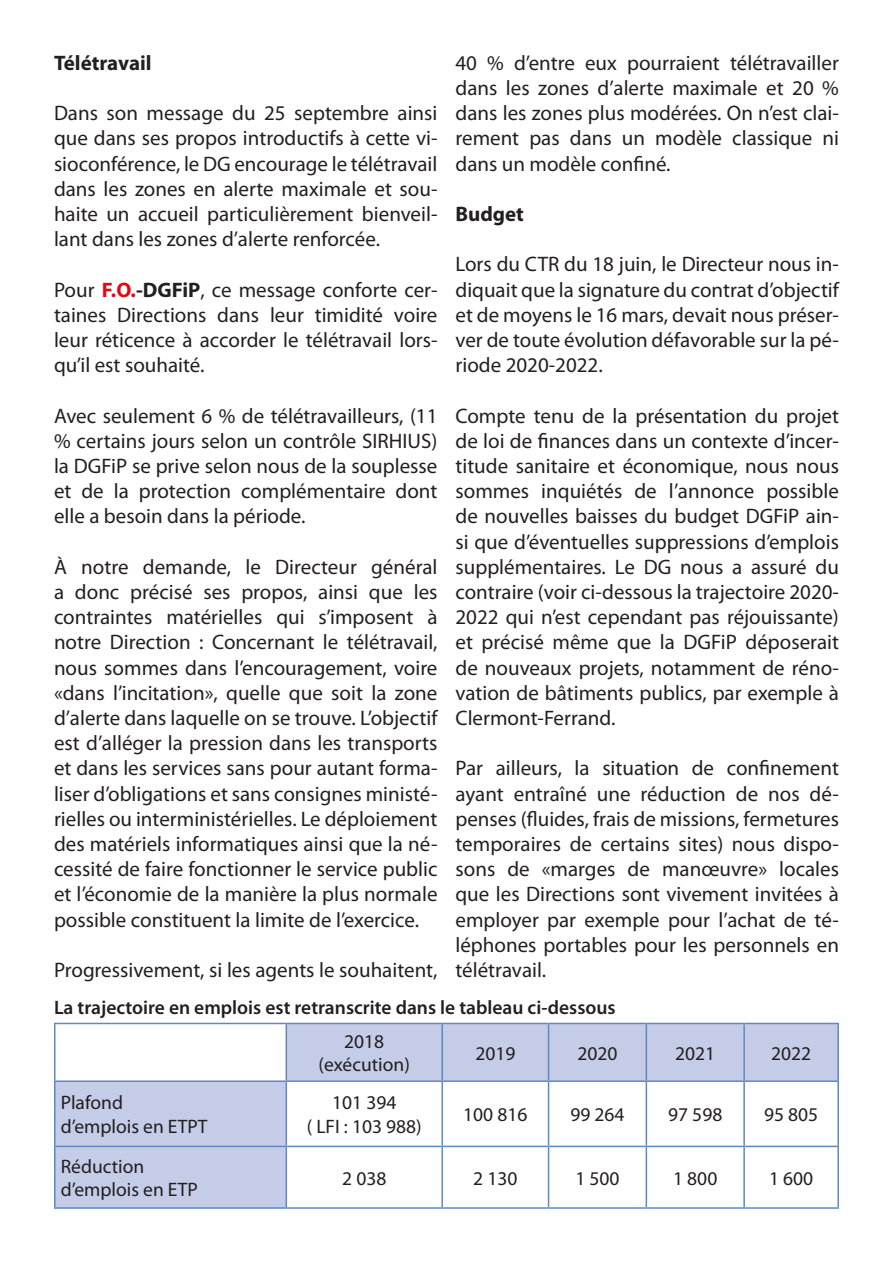
<style>
.page{position:relative;width:893px;height:1263px;background:#fff}
.page>*{position:absolute;margin:0;border:0;box-sizing:border-box;transform-origin:0 0}
.t1{font:21px/25.2px "Myriad Pro";color:#231f20;text-align:justify}
.t2{font:700 21px "Myriad Pro";color:#231f20}
.t3{font:19.5px "Myriad Pro";color:#231f20}
.t4{font:600 19.5px "Myriad Pro";color:#231f20}
.s1{font-weight:700;color:#e30713}
.s2{font-weight:700}
</style>
<div class="page">
<svg style="left:56px;top:1024px;width:781px;height:183px"></svg>
<hr style="left:54px;top:1023px;width:232px;height:1px;background:#5f87c4">
<hr style="left:54px;top:1024px;width:2px;height:56px;background:#5f87c4">
<hr style="left:286px;top:1023px;width:156px;height:1px;background:#5f87c4">
<hr style="left:286px;top:1024px;width:1px;height:56px;background:#5f87c4">
<hr style="left:442px;top:1023px;width:107px;height:1px;background:#5f87c4">
<hr style="left:441px;top:1024px;width:2px;height:56px;background:#5f87c4">
<hr style="left:549px;top:1023px;width:97px;height:1px;background:#5f87c4">
<hr style="left:548px;top:1024px;width:1px;height:56px;background:#5f87c4">
<hr style="left:646px;top:1023px;width:98px;height:1px;background:#5f87c4">
<hr style="left:646px;top:1024px;width:1px;height:56px;background:#5f87c4">
<hr style="left:744px;top:1023px;width:95px;height:1px;background:#5f87c4">
<hr style="left:743px;top:1024px;width:2px;height:56px;background:#5f87c4">
<hr style="left:837px;top:1024px;width:2px;height:56px;background:#5f87c4">
<hr style="left:54px;top:1080px;width:232px;height:2px;background:#5f87c4">
<hr style="left:54px;top:1082px;width:2px;height:64px;background:#5f87c4">
<hr style="left:286px;top:1080px;width:156px;height:2px;background:#5f87c4">
<hr style="left:286px;top:1082px;width:1px;height:64px;background:#5f87c4">
<hr style="left:442px;top:1080px;width:107px;height:2px;background:#5f87c4">
<hr style="left:441px;top:1082px;width:2px;height:64px;background:#5f87c4">
<hr style="left:549px;top:1080px;width:97px;height:2px;background:#5f87c4">
<hr style="left:548px;top:1082px;width:1px;height:64px;background:#5f87c4">
<hr style="left:646px;top:1080px;width:98px;height:2px;background:#5f87c4">
<hr style="left:646px;top:1082px;width:1px;height:64px;background:#5f87c4">
<hr style="left:744px;top:1080px;width:95px;height:2px;background:#5f87c4">
<hr style="left:743px;top:1082px;width:2px;height:64px;background:#5f87c4">
<hr style="left:837px;top:1082px;width:2px;height:64px;background:#5f87c4">
<hr style="left:54px;top:1146px;width:232px;height:1px;background:#5f87c4">
<hr style="left:54px;top:1147px;width:2px;height:60px;background:#5f87c4">
<hr style="left:286px;top:1146px;width:156px;height:1px;background:#5f87c4">
<hr style="left:286px;top:1147px;width:1px;height:60px;background:#5f87c4">
<hr style="left:442px;top:1146px;width:107px;height:1px;background:#5f87c4">
<hr style="left:441px;top:1147px;width:2px;height:60px;background:#5f87c4">
<hr style="left:549px;top:1146px;width:97px;height:1px;background:#5f87c4">
<hr style="left:548px;top:1147px;width:1px;height:60px;background:#5f87c4">
<hr style="left:646px;top:1146px;width:98px;height:1px;background:#5f87c4">
<hr style="left:646px;top:1147px;width:1px;height:60px;background:#5f87c4">
<hr style="left:744px;top:1146px;width:95px;height:1px;background:#5f87c4">
<hr style="left:743px;top:1147px;width:2px;height:60px;background:#5f87c4">
<hr style="left:837px;top:1147px;width:2px;height:60px;background:#5f87c4">
<hr style="left:54px;top:1207px;width:232px;height:2px;background:#5f87c4">
<hr style="left:286px;top:1207px;width:156px;height:2px;background:#5f87c4">
<hr style="left:442px;top:1207px;width:107px;height:2px;background:#5f87c4">
<hr style="left:549px;top:1207px;width:97px;height:2px;background:#5f87c4">
<hr style="left:646px;top:1207px;width:98px;height:2px;background:#5f87c4">
<hr style="left:744px;top:1207px;width:95px;height:2px;background:#5f87c4">
<p class="t2" style="left:54px;top:49px;width:99px">Télétravail</p>
<p class="t1" style="left:54px;top:100px;width:385px">Dans son message du 25 septembre ainsi que dans ses propos introductifs à cette vi&shy;sioconférence, le DG encourage le télétravail dans les zones en alerte maximale et sou&shy;haite un accueil particulièrement bienveil&shy;lant dans les zones d’alerte renforcée.</p>
<p class="t1" style="left:54px;top:277px;width:385px">Pour <span class="s1">F.O.</span><span class="s2">-DGFiP</span>, ce message conforte cer&shy;taines Directions dans leur timidité voire leur réticence à accorder le télétravail lors&shy;qu’il est souhaité.</p>
<p class="t1" style="left:54px;top:403px;width:385px">Avec seulement 6 % de télétravailleurs, (11 % certains jours selon un contrôle SIRHIUS) la DGFiP se prive selon nous de la souplesse et de la protection complémentaire dont elle a besoin dans la période.</p>
<p class="t1" style="left:54px;top:554px;width:385px">À notre demande, le Directeur général a donc précisé ses propos, ainsi que les contraintes matérielles qui s’imposent à notre Direction : Concernant le télétravail, nous sommes dans l’encouragement, voire «dans l’incitation», quelle que soit la zone d’alerte dans laquelle on se trouve. L’objectif est d’alléger la pression dans les transports et dans les services sans pour autant forma&shy;liser d’obligations et sans consignes ministé&shy;rielles ou interministérielles. Le déploiement des matériels informatiques ainsi que la né&shy;cessité de faire fonctionner le service public et l’économie de la manière la plus normale possible constituent la limite de l’exercice.</p>
<p class="t1" style="left:54px;top:957px;width:385px">Progressivement, si les agents le souhaitent,</p>
<p class="t1" style="left:455px;top:50px;width:385px">40 % d’entre eux pourraient télétravailler dans les zones d’alerte maximale et 20 % dans les zones plus modérées. On n’est clai&shy;rement pas dans un modèle classique ni dans un modèle confiné.</p>
<p class="t2" style="left:455px;top:200px;width:70px">Budget</p>
<p class="t1" style="left:455px;top:251px;width:385px">Lors du CTR du 18 juin, le Directeur nous in&shy;diquait que la signature du contrat d’objectif et de moyens le 16 mars, devait nous préser&shy;ver de toute évolution défavorable sur la pé&shy;riode 2020-2022.</p>
<p class="t1" style="left:455px;top:403px;width:385px">Compte tenu de la présentation du projet de loi de finances dans un contexte d’incer&shy;titude sanitaire et économique, nous nous sommes inquiétés de l’annonce possible de nouvelles baisses du budget DGFiP ain&shy;si que d’éventuelles suppressions d’emplois supplémentaires. Le DG nous a assuré du contraire (voir ci-dessous la trajectoire 2020- 2022 qui n’est cependant pas réjouissante) et précisé même que la DGFiP déposerait de nouveaux projets, notamment de réno&shy;vation de bâtiments publics, par exemple à Clermont-Ferrand.</p>
<p class="t1" style="left:455px;top:755px;width:385px">Par ailleurs, la situation de confinement ayant entraîné une réduction de nos dé&shy;penses (fluides, frais de missions, fermetures temporaires de certains sites) nous dispo&shy;sons de «marges de manœuvre» locales que les Directions sont vivement invitées à employer par exemple pour l’achat de té&shy;léphones portables pour les personnels en télétravail.</p>
<p class="t4" style="left:54px;top:995px;width:563px">La trajectoire en emplois est retranscrite dans le tableau ci-dessous</p>
<p class="t3" style="left:61px;top:1091px;width:64px">Plafond</p>
<p class="t3" style="left:61px;top:1114px;width:148px">d’emplois en ETPT</p>
<p class="t3" style="left:61px;top:1154px;width:85px">Réduction</p>
<p class="t3" style="left:61px;top:1178px;width:139px">d’emplois en ETP</p>
<p class="t3" style="left:344px;top:1029px;width:42px">2018</p>
<p class="t3" style="left:319px;top:1053px;width:93px">(exécution)</p>
<p class="t3" style="left:332px;top:1091px;width:66px">101 394</p>
<p class="t3" style="left:307px;top:1114px;width:117px">( LFI : 103 988)</p>
<p class="t3" style="left:475px;top:1041px;width:42px">2019</p>
<p class="t3" style="left:577px;top:1041px;width:42px">2020</p>
<p class="t3" style="left:675px;top:1041px;width:42px">2021</p>
<p class="t3" style="left:771px;top:1041px;width:42px">2022</p>
<p class="t3" style="left:463px;top:1102px;width:66px">100 816</p>
<p class="t3" style="left:570px;top:1102px;width:56px">99 264</p>
<p class="t3" style="left:668px;top:1102px;width:56px">97 598</p>
<p class="t3" style="left:764px;top:1102px;width:56px">95 805</p>
<p class="t3" style="left:342px;top:1166px;width:46px">2 038</p>
<p class="t3" style="left:473px;top:1166px;width:46px">2 130</p>
<p class="t3" style="left:575px;top:1166px;width:46px">1 500</p>
<p class="t3" style="left:673px;top:1166px;width:46px">1 800</p>
<p class="t3" style="left:769px;top:1166px;width:46px">1 600</p>
</div>
